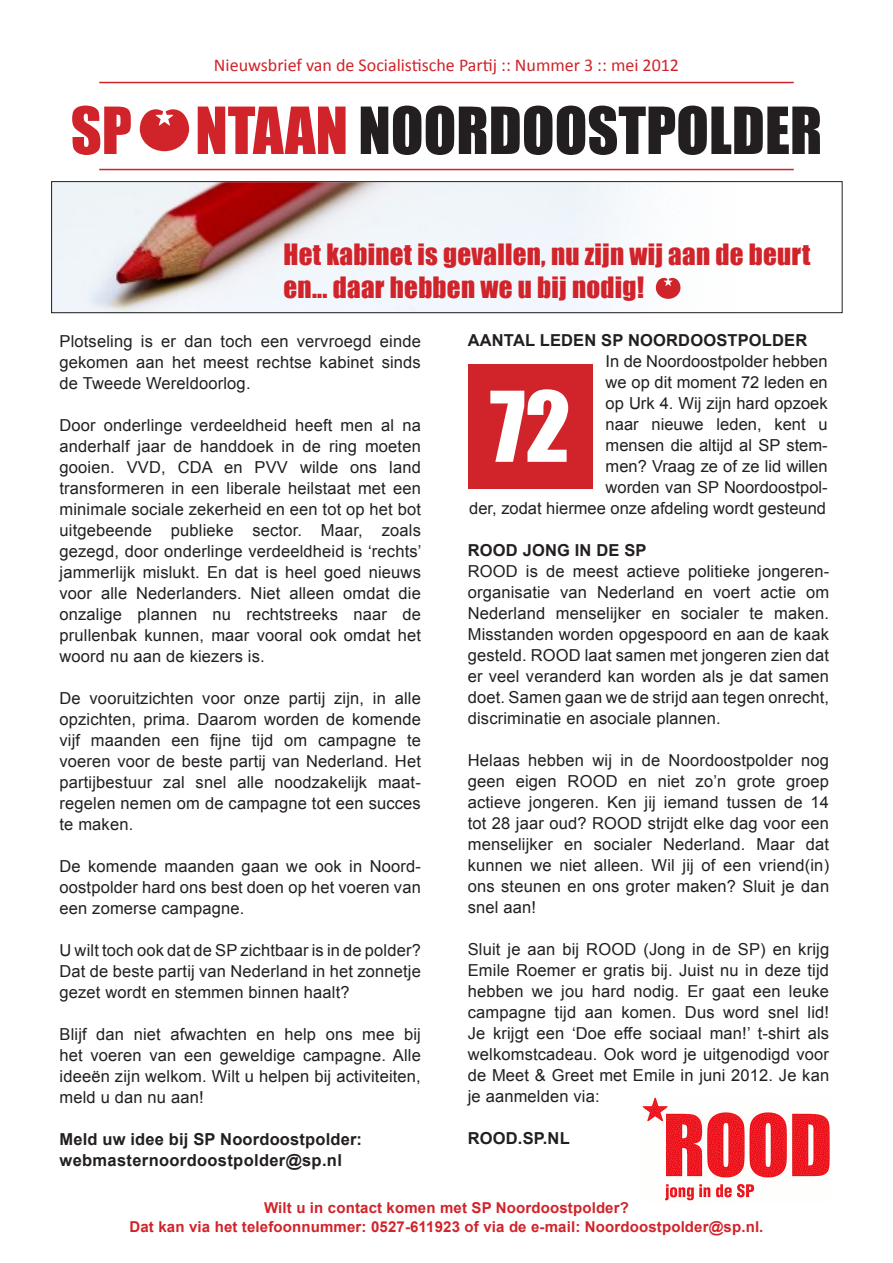
<style>
.page{position:relative;width:893px;height:1263px;background:#fff}
.page>*{position:absolute;margin:0;border:0;box-sizing:border-box;transform-origin:0 0}
.t1{font:90px "Impact";color:#fff}
.t2{font:60px "Impact";color:#231f20}
.t3{font:27px "Impact";letter-spacing:.01em;color:#d1232a}
.t4{font:18px "Calibri";color:#d1232a}
.t5{font:16.5px/21px "Arial";letter-spacing:.01em;color:#231f20;text-align:justify}
.t6{font:700 16.5px "Arial";letter-spacing:.01em;color:#231f20}
.t7{font:700 15px/19.5px "Arial";letter-spacing:.01em;color:#d1232a;text-align:center}
.s1{color:#d1232a}
</style>
<div class="page">
<hr style="left:99px;top:82px;width:695px;height:1px;background:#d1232a">
<hr style="left:99px;top:169px;width:695px;height:1px;background:#d1232a">
<svg style="left:140px;top:109px;width:49px;height:42px"></svg>
<img style="left:641px;top:1097px;width:188px;height:104px">
<img style="left:53px;top:183px;width:628px;height:128px">
<svg style="left:656px;top:278px;width:24px;height:21px"></svg>
<div style="left:468px;top:364px;width:124px;height:125px;background:#d1232a"></div>
<div style="left:51px;top:181px;width:791px;height:132px;border:1px solid #231f20"></div>
<p class="t4" style="left:214px;top:53px;width:467px">Nieuwsbrief van de Socialistische Partij :: Nummer 3 :: mei 2012</p>
<p class="t2" style="left:71px;top:84px;width:753px"><span class="s1">SP NTAAN</span> NOORDOOSTPOLDER</p>
<p class="t3" style="left:284px;top:234px;width:528px">Het kabinet is gevallen, nu zijn wij aan de beurt</p>
<p class="t3" style="left:284px;top:266px;width:362px">en... daar hebben we u bij nodig!</p>
<p class="t5" style="left:60px;top:331px;width:363px">Plotseling is er dan toch een vervroegd einde gekomen aan het meest rechtse kabinet sinds de Tweede Wereldoorlog.</p>
<p class="t5" style="left:60px;top:415px;width:363px">Door onderlinge verdeeldheid heeft men al na anderhalf jaar de handdoek in de ring moeten gooien. VVD, CDA en PVV wilde ons land transformeren in een liberale heilstaat met een minimale sociale zekerheid en een tot op het bot uitgebeende publieke sector. Maar, zoals gezegd, door onderlinge verdeeldheid is ‘rechts’ jammerlijk mislukt. En dat is heel goed nieuws voor alle Nederlanders. Niet alleen omdat die onzalige plannen nu rechtstreeks naar de prullenbak kunnen, maar vooral ook omdat het woord nu aan de kiezers is.</p>
<p class="t5" style="left:60px;top:688px;width:363px">De vooruitzichten voor onze partij zijn, in alle opzichten, prima. Daarom worden de komende vijf maanden een fijne tijd om campagne te voeren voor de beste partij van Nederland. Het partijbestuur zal snel alle noodzakelijk maat&shy;regelen nemen om de campagne tot een succes te maken.</p>
<p class="t5" style="left:60px;top:856px;width:363px">De komende maanden gaan we ook in Noord&shy;oostpolder hard ons best doen op het voeren van een zomerse campagne.</p>
<p class="t5" style="left:60px;top:940px;width:363px">U wilt toch ook dat de SP zichtbaar is in de polder?<br>Dat de beste partij van Nederland in het zonnetje gezet wordt en stemmen binnen haalt?</p>
<p class="t5" style="left:60px;top:1024px;width:363px">Blijf dan niet afwachten en help ons mee bij het voeren van een geweldige campagne. Alle ideeën zijn welkom. Wilt u helpen bij activiteiten, meld u dan nu aan!</p>
<p class="t6" style="left:60px;top:1128px;width:304px">Meld uw idee bij SP Noordoostpolder:</p>
<p class="t6" style="left:60px;top:1149px;width:284px">webmasternoordoostpolder@sp.nl</p>
<p class="t6" style="left:468px;top:329px;width:341px">AANTAL LEDEN SP NOORDOOSTPOLDER</p>
<p class="t5" style="left:469px;top:351px;width:360px;text-align:right">In de Noordoostpolder hebben<br>we op dit moment 72 leden en<br>op Urk 4. Wij zijn hard opzoek<br>naar nieuwe leden, kent u<br>mensen die altijd al SP stem-<br>men? Vraag ze of ze lid willen<br>worden van SP Noordoostpol-<br>der, zodat hiermee onze afdeling wordt gesteund</p>
<p class="t1" style="left:490px;top:357px;width:82px">72</p>
<p class="t6" style="left:468px;top:539px;width:180px">ROOD JONG IN DE SP</p>
<p class="t5" style="left:468px;top:561px;width:363px">ROOD is de meest actieve politieke jongeren&shy;organisatie van Nederland en voert actie om Nederland menselijker en socialer te maken.<br>Misstanden worden opgespoord en aan de kaak gesteld. ROOD laat samen met jongeren zien dat er veel veranderd kan worden als je dat samen doet. Samen gaan we de strijd aan tegen onrecht, discriminatie en asociale plannen.</p>
<p class="t5" style="left:468px;top:750px;width:363px">Helaas hebben wij in de Noordoostpolder nog geen eigen ROOD en niet zo’n grote groep actieve jongeren. Ken jij iemand tussen de 14 tot 28 jaar oud? ROOD strijdt elke dag voor een menselijker en socialer Nederland. Maar dat kunnen we niet alleen. Wil jij of een vriend(in) ons steunen en ons groter maken? Sluit je dan snel aan!</p>
<p class="t5" style="left:468px;top:939px;width:363px">Sluit je aan bij ROOD (Jong in de SP) en krijg Emile Roemer er gratis bij. Juist nu in deze tijd hebben we jou hard nodig. Er gaat een leuke campagne tijd aan komen. Dus word snel lid!<br>Je krijgt een ‘Doe effe sociaal man!’ t-shirt als welkomstcadeau. Ook word je uitgenodigd voor de Meet &amp; Greet met Emile in juni 2012. Je kan je aanmelden via:</p>
<p class="t6" style="left:468px;top:1127px;width:104px">ROOD.SP.NL</p>
<p class="t7" style="left:130px;top:1198px;width:635px">Wilt u in contact komen met SP Noordoostpolder?<br>Dat kan via het telefoonnummer: 0527-611923 of via de e-mail: Noordoostpolder@sp.nl.</p>
</div>
